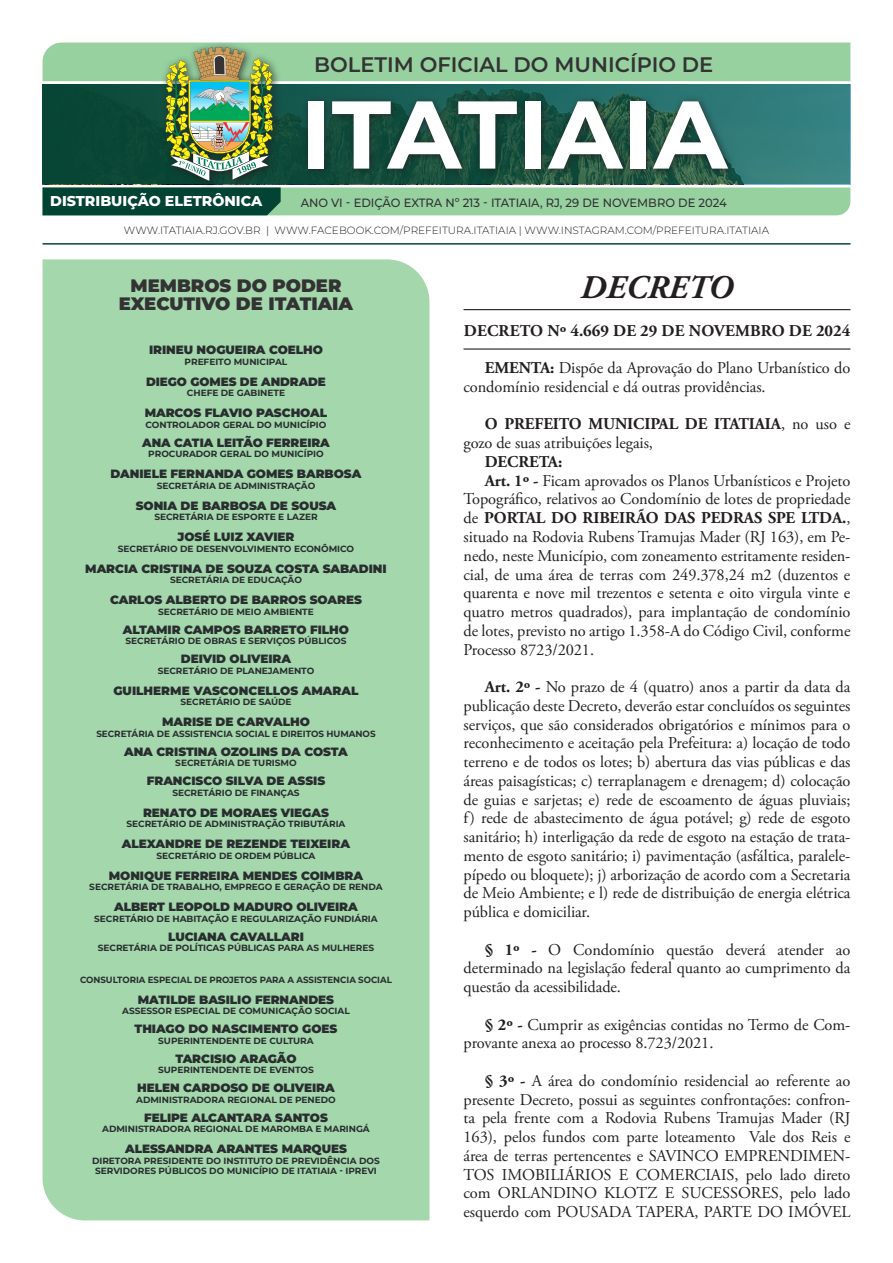
<style>
.page{position:relative;width:893px;height:1263px;background:#fff}
.page>*{position:absolute;margin:0;border:0;box-sizing:border-box;transform-origin:0 0}
.t1{font:700 96px "Montserrat";color:#fff}
.Chamada{font:italic 700 33px "Adobe Garamond Pro";color:#231f20}
.t2{font:600 21px "Montserrat";color:#333}
.Corpo_Texto{font:900 18px/18px "Montserrat";color:#333;text-align:center}
.Corpo_Texto-2{font:16.5px/18.8px "Adobe Garamond Pro";letter-spacing:-.005em;color:#231f20;text-align:justify}
.Titulo_simples_linha{font:700 16.5px "Adobe Garamond Pro";letter-spacing:.015em;color:#231f20}
.Corpo_Texto-3{font:700 16.5px "Adobe Garamond Pro";letter-spacing:-.005em;color:#231f20}
.t3{font:800 14.25px "Montserrat";color:#fff}
.Corpo_Texto-4{font:900 12px "Montserrat";letter-spacing:-.005em;color:#292d2f}
.t4{font:500 12px "Montserrat";color:#333;scale:.96 1}
.Assinatura{font:900 12px "Montserrat";color:#292d2f}
.t5{font:300 10.5px "Montserrat";color:#231f20}
.Corpo_Texto-5{font:700 9px/10.5px "Montserrat";letter-spacing:-.005em;color:#292d2f;text-align:center}
.Corpo_Texto-6{font:700 9px "Montserrat";letter-spacing:-.005em;color:#292d2f;scale:.96 1}
.s1{font-weight:700}
</style>
<div class="page">
<div style="left:43px;top:259px;width:386px;height:961px;background:#a4d7ac"></div>
<svg style="left:43px;top:181px;width:807px;height:3px;background:#1f5948"></svg>
<hr style="left:43px;top:243px;width:807px;height:2px;background:#074535">
<svg style="left:43px;top:187px;width:807px;height:28px;background:#6faa83"></svg>
<div style="left:159px;top:41px;width:123px;height:149px;background:#231f20;opacity:.75"></div>
<svg style="left:43px;top:43px;width:807px;height:138px;background:#639979"></svg>
<div style="left:301px;top:94px;width:436px;height:84px;background:#231f20;opacity:.75"></div>
<hr style="left:463px;top:309px;width:387px;height:1px;background:#231f20">
<hr style="left:463px;top:348px;width:387px;height:2px;background:#231f20">
<p class="t3" style="left:50px;top:192px;width:214px">DISTRIBUIÇÃO ELETRÔNICA</p>
<p class="t2" style="left:314px;top:50px;width:401px">BOLETIM OFICIAL DO MUNICÍPIO DE</p>
<p class="t1" style="left:300px;top:71px;width:429px">ITATIAIA</p>
<p class="t4" style="left:301px;top:195px;width:445px">ANO VI - EDIÇÃO EXTRA Nº 213 - ITATIAIA, RJ, 29 DE NOVEMBRO DE 2024</p>
<p class="t5" style="left:124px;top:223px;width:647px">WWW.ITATIAIA.RJ.GOV.BR | WWW.FACEBOOK.COM/PREFEITURA.ITATIAIA | WWW.INSTAGRAM.COM/PREFEITURA.ITATIAIA</p>
<p class="Corpo_Texto" style="left:119px;top:276px;width:236px">MEMBROS DO PODER<br>EXECUTIVO DE ITATIAIA</p>
<p class="Corpo_Texto-4" style="left:149px;top:342px;width:175px">IRINEU NOGUEIRA COELHO</p>
<p class="Corpo_Texto-5" style="left:185px;top:356px;width:104px">PREFEITO MUNICIPAL</p>
<p class="Corpo_Texto-4" style="left:146px;top:373px;width:181px">DIEGO GOMES DE ANDRADE</p>
<p class="Corpo_Texto-5" style="left:187px;top:388px;width:100px">CHEFE DE GABINETE</p>
<p class="Corpo_Texto-4" style="left:145px;top:405px;width:184px">MARCOS FLAVIO PASCHOAL</p>
<p class="Corpo_Texto-5" style="left:146px;top:419px;width:182px">CONTROLADOR GERAL DO MUNICÍPIO</p>
<p class="Corpo_Texto-4" style="left:142px;top:434px;width:189px">ANA CATIA LEITÃO FERREIRA</p>
<p class="Corpo_Texto-5" style="left:148px;top:448px;width:177px">PROCURADOR GERAL DO MUNICÍPIO</p>
<p class="Corpo_Texto-4" style="left:111px;top:466px;width:252px">DANIELE FERNANDA GOMES BARBOSA</p>
<p class="Corpo_Texto-5" style="left:157px;top:480px;width:160px">SECRETÁRIA DE ADMINISTRAÇÃO</p>
<p class="Corpo_Texto-4" style="left:136px;top:497px;width:202px">SONIA DE BARBOSA DE SOUSA</p>
<p class="Corpo_Texto-5" style="left:154px;top:511px;width:165px">SECRETÁRIA DE ESPORTE E LAZER</p>
<p class="Corpo_Texto-4" style="left:178px;top:529px;width:118px">JOSÉ LUIZ XAVIER</p>
<p class="Corpo_Texto-5" style="left:118px;top:543px;width:238px">SECRETÁRIO DE DESENVOLVIMENTO ECONÔMICO</p>
<p class="Corpo_Texto-4" style="left:85px;top:560px;width:303px">MARCIA CRISTINA DE SOUZA COSTA SABADINI</p>
<p class="Corpo_Texto-5" style="left:170px;top:574px;width:133px">SECRETÁRIA DE EDUCAÇÃO</p>
<p class="Corpo_Texto-4" style="left:110px;top:592px;width:253px">CARLOS ALBERTO DE BARROS SOARES</p>
<p class="Corpo_Texto-5" style="left:158px;top:606px;width:157px">SECRETÁRIO DE MEIO AMBIENTE</p>
<p class="Corpo_Texto-4" style="left:123px;top:621px;width:228px">ALTAMIR CAMPOS BARRETO FILHO</p>
<p class="Corpo_Texto-5" style="left:126px;top:635px;width:222px">SECRETÁRIO DE OBRAS E SERVIÇOS PÚBLICOS</p>
<p class="Corpo_Texto-4" style="left:181px;top:651px;width:112px">DEIVID OLIVEIRA</p>
<p class="Corpo_Texto-5" style="left:158px;top:665px;width:158px">SECRETÁRIO DE PLANEJAMENTO</p>
<p class="Assinatura" style="left:113px;top:682px;width:247px">GUILHERME VASCONCELLOS AMARAL</p>
<p class="Corpo_Texto-5" style="left:180px;top:696px;width:113px">SECRETÁRIO DE SAÚDE</p>
<p class="Corpo_Texto-4" style="left:162px;top:714px;width:149px">MARISE DE CARVALHO</p>
<p class="Corpo_Texto-5" style="left:96px;top:728px;width:281px">SECRETÁRIA DE ASSISTENCIA SOCIAL E DIREITOS HUMANOS</p>
<p class="Corpo_Texto-4" style="left:124px;top:743px;width:225px">ANA CRISTINA OZOLINS DA COSTA</p>
<p class="Corpo_Texto-5" style="left:175px;top:757px;width:123px">SECRETÁRIA DE TURISMO</p>
<p class="Corpo_Texto-4" style="left:147px;top:773px;width:180px">FRANCISCO SILVA DE ASSIS</p>
<p class="Corpo_Texto-5" style="left:172px;top:787px;width:129px">SECRETÁRIO DE FINANÇAS</p>
<p class="Corpo_Texto-4" style="left:143px;top:804px;width:187px">RENATO DE MORAES VIEGAS</p>
<p class="Corpo_Texto-5" style="left:126px;top:818px;width:220px">SECRETÁRIO DE ADMINISTRAÇÃO TRIBUTÁRIA</p>
<p class="Corpo_Texto-4" style="left:122px;top:836px;width:230px">ALEXANDRE DE REZENDE TEIXEIRA</p>
<p class="Corpo_Texto-5" style="left:157px;top:850px;width:160px">SECRETÁRIO DE ORDEM PÚBLICA</p>
<p class="Corpo_Texto-4" style="left:109px;top:867px;width:256px">MONIQUE FERREIRA MENDES COIMBRA</p>
<p class="Corpo_Texto-5" style="left:89px;top:881px;width:295px">SECRETÁRIA DE TRABALHO, EMPREGO E GERAÇÃO DE RENDA</p>
<p class="Corpo_Texto-4" style="left:114px;top:899px;width:245px">ALBERT LEOPOLD MADURO OLIVEIRA</p>
<p class="Corpo_Texto-5" style="left:94px;top:913px;width:285px">SECRETÁRIO DE HABITAÇÃO E REGULARIZAÇÃO FUNDIÁRIA</p>
<p class="Corpo_Texto-4" style="left:168px;top:928px;width:137px">LUCIANA CAVALLARI</p>
<p class="Corpo_Texto-5" style="left:98px;top:942px;width:278px">SECRETÁRIA DE POLÍTICAS PÚBLICAS PARA AS MULHERES</p>
<p class="Corpo_Texto-6" style="left:80px;top:973px;width:326px">CONSULTORIA ESPECIAL DE PROJETOS PARA A ASSISTENCIA SOCIAL</p>
<p class="Corpo_Texto-4" style="left:138px;top:991px;width:198px">MATILDE BASILIO FERNANDES</p>
<p class="Corpo_Texto-5" style="left:122px;top:1005px;width:229px">ASSESSOR ESPECIAL DE COMUNICAÇÃO SOCIAL</p>
<p class="Corpo_Texto-4" style="left:135px;top:1021px;width:204px">THIAGO DO NASCIMENTO GOES</p>
<p class="Corpo_Texto-5" style="left:158px;top:1035px;width:157px">SUPERINTENDENTE DE CULTURA</p>
<p class="Corpo_Texto-4" style="left:175px;top:1050px;width:123px">TARCISIO ARAGÃO</p>
<p class="Corpo_Texto-5" style="left:158px;top:1064px;width:157px">SUPERINTENDENTE DE EVENTOS</p>
<p class="Corpo_Texto-4" style="left:137px;top:1080px;width:199px">HELEN CARDOSO DE OLIVEIRA</p>
<p class="Corpo_Texto-5" style="left:136px;top:1094px;width:201px">ADMINISTRADORA REGIONAL DE PENEDO</p>
<p class="Corpo_Texto-4" style="left:144px;top:1109px;width:185px">FELIPE ALCANTARA SANTOS</p>
<p class="Corpo_Texto-5" style="left:102px;top:1123px;width:269px">ADMINISTRADORA REGIONAL DE MAROMBA E MARINGÁ</p>
<p class="Corpo_Texto-4" style="left:125px;top:1141px;width:223px">ALESSANDRA ARANTES MARQUES</p>
<p class="Corpo_Texto-5" style="left:92px;top:1155px;width:289px">DIRETORA PRESIDENTE DO INSTITUTO DE PREVIDÊNCIA DOS<br>SERVIDORES PÚBLICOS DO MUNICÍPIO DE ITATIAIA - IPREVI</p>
<p class="Chamada" style="left:581px;top:269px;width:154px">DECRETO</p>
<p class="Titulo_simples_linha" style="left:464px;top:321px;width:388px">DECRETO Nº 4.669 DE 29 DE NOVEMBRO DE 2024</p>
<p class="Corpo_Texto-2" style="left:463px;top:359px;width:388px;text-indent:21px"><span class="s1">EMENTA:</span> Dispõe da Aprovação do Plano Urbanístico do condomínio residencial e dá outras providências.</p>
<p class="Corpo_Texto-2" style="left:463px;top:415px;width:388px;text-indent:21px"><span class="s1">O PREFEITO MUNICIPAL DE ITATIAIA</span>, no uso e gozo de suas atribuições legais,</p>
<p class="Corpo_Texto-3" style="left:485px;top:452px;width:79px">DECRETA:</p>
<p class="Corpo_Texto-2" style="left:463px;top:472px;width:388px;text-indent:21px"><span class="s1">Art. 1º -</span> Ficam aprovados os Planos Urbanísticos e Projeto Topográfico, relativos ao Condomínio de lotes de propriedade de <span class="s1">PORTAL DO RIBEIRÃO DAS PEDRAS SPE LTDA.</span>, situado na Rodovia Rubens Tramujas Mader (RJ 163), em Pe&shy;nedo, neste Município, com zoneamento estritamente residen&shy;cial, de uma área de terras com 249.378,24 m2 (duzentos e quarenta e nove mil trezentos e setenta e oito virgula vinte e quatro metros quadrados), para implantação de condomínio de lotes, previsto no artigo 1.358-A do Código Civil, conforme Processo 8723/2021.</p>
<p class="Corpo_Texto-2" style="left:463px;top:678px;width:389px;text-indent:21px"><span class="s1">Art. 2º -</span> No prazo de 4 (quatro) anos a partir da data da publicação deste Decreto, deverão estar concluídos os seguintes serviços, que são considerados obrigatórios e mínimos para o reconhecimento e aceitação pela Prefeitura: a) locação de todo terreno e de todos os lotes; b) abertura das vias públicas e das áreas paisagísticas; c) terraplanagem e drenagem; d) colocação de guias e sarjetas; e) rede de escoamento de águas pluviais; f) rede de abastecimento de água potável; g) rede de esgoto sanitário; h) interligação da rede de esgoto na estação de trata&shy;mento de esgoto sanitário; i) pavimentação (asfáltica, paralele&shy;pípedo ou bloquete); j) arborização de acordo com a Secretaria de Meio Ambiente; e l) rede de distribuição de energia elétrica pública e domiciliar.</p>
<p class="Corpo_Texto-2" style="left:463px;top:940px;width:388px;text-indent:21px"><span class="s1">§ 1º -</span> O Condomínio questão deverá atender ao determinado na legislação federal quanto ao cumprimento da questão da acessibilidade.</p>
<p class="Corpo_Texto-2" style="left:463px;top:1015px;width:388px;text-indent:21px"><span class="s1">§ 2º -</span> Cumprir as exigências contidas no Termo de Com&shy;provante anexa ao processo 8.723/2021.</p>
<p class="Corpo_Texto-2" style="left:463px;top:1072px;width:388px;text-indent:21px"><span class="s1">§ 3º -</span> A área do condomínio residencial ao referente ao presente Decreto, possui as seguintes confrontações: confron&shy;ta pela frente com a Rodovia Rubens Tramujas Mader (RJ 163), pelos fundos com parte loteamento Vale dos Reis e área de terras pertencentes e SAVINCO EMPRENDIMEN-TOS IMOBILIÁRIOS E COMERCIAIS, pelo lado direto com ORLANDINO KLOTZ E SUCESSORES, pelo lado esquerdo com POUSADA TAPERA, PARTE DO IMÓVEL</p>
</div>
